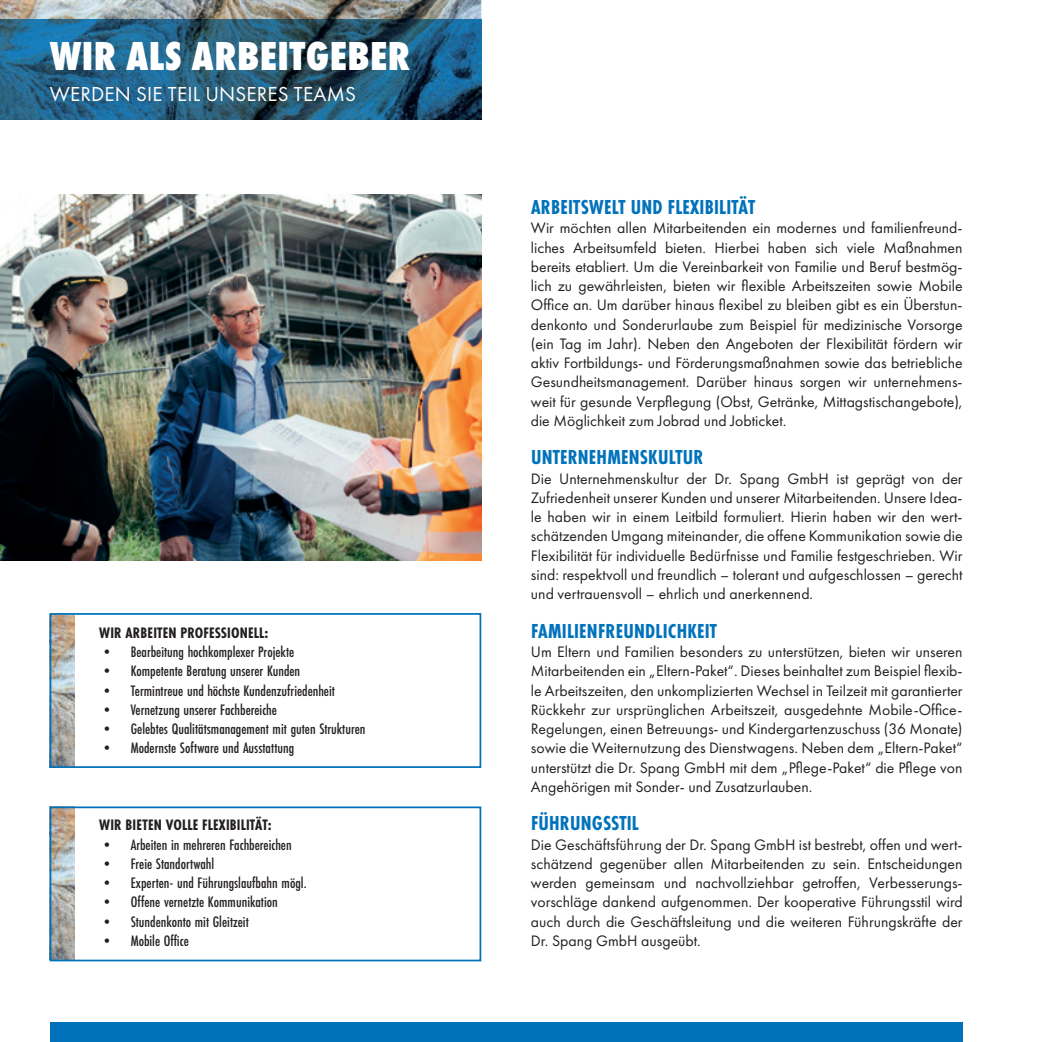
<style>
.page{position:relative;width:1042px;height:1042px;background:#fff}
.page>*{position:absolute;margin:0;border:0;box-sizing:border-box;transform-origin:0 0}
.t1{font:800 42px "Futura PT Cond";letter-spacing:.01em;color:#fff}
.t2{font:700 21px "Futura PT Cond";letter-spacing:.01em;color:#0072bc}
.t3{font:21px "Futura PT";letter-spacing:.01em;color:#fff}
.t4{font:15.75px/19.2px "Futura PT";color:#231f20;text-align:justify}
.t5{font:500 15.75px "Futura PT Cond";color:#231f20}
.t6{font:700 15.75px "Futura PT Cond";letter-spacing:.01em;color:#231f20}
</style>
<div class="page">
<img style="left:53px;top:809px;width:21px;height:149px">
<img style="left:53px;top:616px;width:21px;height:149px">
<img style="left:0;top:195px;width:481px;height:366px">
<div style="left:50px;top:1022px;width:912px;height:20px;background:#0072bc"></div>
<img style="left:0;top:0;width:481px;height:20px">
<img style="left:0;top:20px;width:481px;height:99px">
<div style="left:50px;top:613px;width:431px;height:155px;border:2px solid #0072bc"></div>
<div style="left:50px;top:806px;width:431px;height:155px;border:2px solid #0072bc"></div>
<h1 class="t1" style="left:50px;top:31px;width:362px">WIR ALS ARBEITGEBER</h1>
<h2 class="t3" style="left:50px;top:82px;width:308px">WERDEN SIE TEIL UNSERES TEAMS</h2>
<p class="t6" style="left:99px;top:623px;width:171px">WIR ARBEITEN PROFESSIONELL:</p>
<p class="t5" style="left:99px;top:642px;width:196px">• Bearbeitung hochkomplexer Projekte</p>
<p class="t5" style="left:99px;top:662px;width:202px">• Kompetente Beratung unserer Kunden</p>
<p class="t5" style="left:99px;top:681px;width:237px">• Termintreue und höchste Kundenzufriedenheit</p>
<p class="t5" style="left:99px;top:700px;width:179px">• Vernetzung unserer Fachbereiche</p>
<p class="t5" style="left:99px;top:719px;width:268px">• Gelebtes Qualitätsmanagement mit guten Strukturen</p>
<p class="t5" style="left:99px;top:739px;width:197px">• Modernste Software und Ausstattung</p>
<p class="t6" style="left:99px;top:816px;width:174px">WIR BIETEN VOLLE FLEXIBILITÄT:</p>
<p class="t5" style="left:99px;top:835px;width:194px">• Arbeiten in mehreren Fachbereichen</p>
<p class="t5" style="left:99px;top:854px;width:116px">• Freie Standortwahl</p>
<p class="t5" style="left:99px;top:873px;width:209px">• Experten- und Führungslaufbahn mögl.</p>
<p class="t5" style="left:99px;top:893px;width:180px">• Offene vernetzte Kommunikation</p>
<p class="t5" style="left:99px;top:912px;width:151px">• Stundenkonto mit Gleitzeit</p>
<p class="t5" style="left:99px;top:931px;width:91px">• Mobile Office</p>
<h2 class="t2" style="left:531px;top:195px;width:226px">ARBEITSWELT UND FLEXIBILITÄT</h2>
<p class="t4" style="left:531px;top:218px;width:433px">Wir möchten allen Mitarbeitenden ein modernes und familienfreund&shy;liches Arbeitsumfeld bieten. Hierbei haben sich viele Maßnahmen bereits etabliert. Um die Vereinbarkeit von Familie und Beruf bestmög&shy;lich zu gewährleisten, bieten wir flexible Arbeitszeiten sowie Mobile Office an. Um darüber hinaus flexibel zu bleiben gibt es ein Überstun&shy;denkonto und Sonderurlaube zum Beispiel für medizinische Vorsorge (ein Tag im Jahr). Neben den Angeboten der Flexibilität fördern wir aktiv Fortbildungs- und Förderungsmaßnahmen sowie das betriebliche Gesundheitsmanagement. Darüber hinaus sorgen wir unternehmens&shy;weit für gesunde Verpflegung (Obst, Getränke, Mittagstischangebote), die Möglichkeit zum Jobrad und Jobticket.</p>
<h2 class="t2" style="left:531px;top:445px;width:174px">UNTERNEHMENSKULTUR</h2>
<p class="t4" style="left:531px;top:469px;width:433px">Die Unternehmenskultur der Dr. Spang GmbH ist geprägt von der Zufriedenheit unserer Kunden und unserer Mitarbeitenden. Unsere Idea&shy;le haben wir in einem Leitbild formuliert. Hierin haben wir den wert&shy;schätzenden Umgang miteinander, die offene Kommunikation sowie die Flexibilität für individuelle Bedürfnisse und Familie festgeschrieben. Wir sind: respektvoll und freundlich – tolerant und aufgeschlossen – gerecht und vertrauensvoll – ehrlich und anerkennend.</p>
<h2 class="t2" style="left:531px;top:618px;width:187px">FAMILIENFREUNDLICHKEIT</h2>
<p class="t4" style="left:531px;top:642px;width:433px">Um Eltern und Familien besonders zu unterstützen, bieten wir unseren Mitarbeitenden ein „Eltern-Paket“. Dieses beinhaltet zum Beispiel flexib&shy;le Arbeitszeiten, den unkomplizierten Wechsel in Teilzeit mit garantierter Rückkehr zur ursprünglichen Arbeitszeit, ausgedehnte Mobile-Office-Regelungen, einen Betreuungs- und Kindergartenzuschuss (36 Monate) sowie die Weiternutzung des Dienstwagens. Neben dem „Eltern-Paket“ unterstützt die Dr. Spang GmbH mit dem „Pflege-Paket“ die Pflege von Angehörigen mit Sonder- und Zusatzurlauben.</p>
<h2 class="t2" style="left:531px;top:811px;width:109px">FÜHRUNGSSTIL</h2>
<p class="t4" style="left:531px;top:834px;width:433px">Die Geschäftsführung der Dr. Spang GmbH ist bestrebt, offen und wert&shy;schätzend gegenüber allen Mitarbeitenden zu sein. Entscheidungen werden gemeinsam und nachvollziehbar getroffen, Verbesserungs&shy;vorschläge dankend aufgenommen. Der kooperative Führungsstil wird auch durch die Geschäftsleitung und die weiteren Führungskräfte der Dr. Spang GmbH ausgeübt.</p>
</div>
